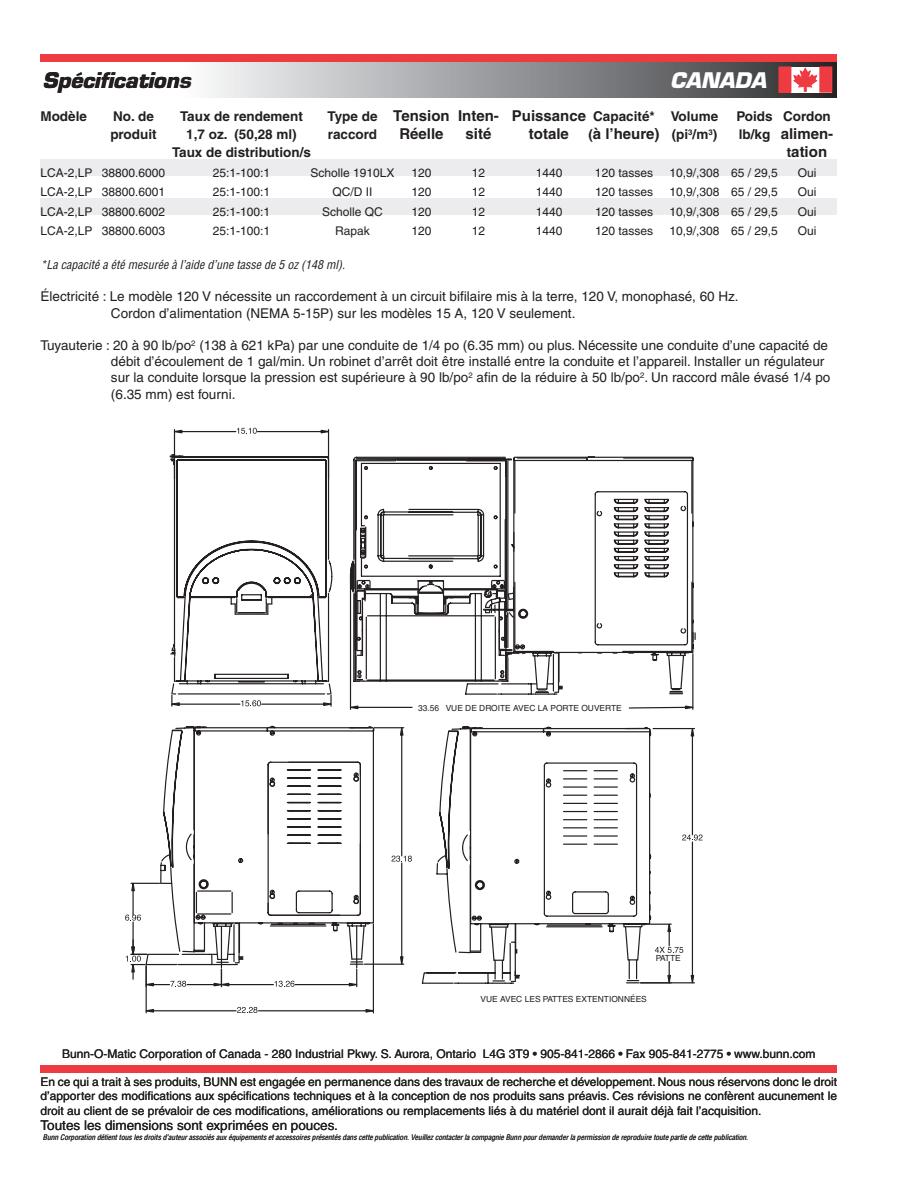
<style>
.page{position:relative;width:918px;height:1188px;background:#fff}
.page>*{position:absolute;margin:0;border:0;box-sizing:border-box;transform-origin:0 0}
.t1{font:italic 700 21px "Eurostile";color:#231f20}
.t2{font:italic 700 21px "Eurostile";color:#fff}
.t3{font:700 15px "Helvetica";color:#231f20}
.t4{font:13.5px/16.2px "Helvetica";color:#231f20}
.t5{font:700 13.5px "Helvetica";color:#231f20}
.t6{font:12px/14.4px "Helvetica";color:#231f20;text-align:justify}
.t7{font:italic condensed 12px "Helvetica";color:#231f20}
.t8{font:8.4px "Helvetica";color:#231f20}
.t9{font:italic condensed 7.5px "Helvetica";color:#231f20}
.s1{font-size:13.5px}
</style>
<div class="page">
<svg style="left:209px;top:62px;width:628px;height:35px;background:#97979a"></svg>
<div style="left:40px;top:54px;width:797px;height:8px;background:#ee3a41"></div>
<div style="left:40px;top:1066px;width:797px;height:7px;background:#ee3a41"></div>
<div style="left:779px;top:67px;width:53px;height:25px;background:#fff"></div>
<div style="left:779px;top:67px;width:12px;height:25px;border:1px solid #ee3a41"></div>
<div style="left:820px;top:67px;width:12px;height:25px;background:#ee3a41"></div>
<svg style="left:780px;top:68px;width:52px;height:24px"></svg>
<div style="left:41px;top:159px;width:796px;height:16px;background:#ececee"></div>
<div style="left:41px;top:198px;width:796px;height:16px;background:#ececee"></div>
<hr style="left:132px;top:891px;width:2px;height:24px;background:#231f20">
<svg style="left:130px;top:882px;width:15px;height:10px"></svg>
<hr style="left:373px;top:924px;width:1px;height:89px;background:#231f20">
<hr style="left:146px;top:966px;width:1px;height:47px;background:#231f20">
<hr style="left:259px;top:1010px;width:107px;height:1px;background:#231f20">
<hr style="left:154px;top:1010px;width:82px;height:1px;background:#231f20">
<svg style="left:365px;top:1008px;width:8px;height:5px"></svg>
<svg style="left:145px;top:1008px;width:10px;height:5px"></svg>
<svg style="left:237px;top:1007px;width:20px;height:6px"></svg>
<hr style="left:295px;top:984px;width:54px;height:1px;background:#231f20">
<hr style="left:229px;top:984px;width:44px;height:1px;background:#231f20">
<svg style="left:348px;top:984px;width:10px;height:3px"></svg>
<svg style="left:275px;top:981px;width:19px;height:6px"></svg>
<svg style="left:125px;top:915px;width:105px;height:72px"></svg>
<svg style="left:348px;top:705px;width:348px;height:279px"></svg>
<svg style="left:690px;top:721px;width:5px;height:16px"></svg>
<svg style="left:690px;top:974px;width:5px;height:10px"></svg>
<svg style="left:682px;top:835px;width:21px;height:6px"></svg>
<hr style="left:641px;top:982px;width:30px;height:1px;background:#231f20">
<svg style="left:667px;top:962px;width:5px;height:22px"></svg>
<svg style="left:651px;top:917px;width:32px;height:36px"></svg>
<hr style="left:328px;top:430px;width:1px;height:49px;background:#231f20">
<hr style="left:174px;top:430px;width:1px;height:49px;background:#231f20">
<hr style="left:258px;top:431px;width:63px;height:1px;background:#231f20">
<hr style="left:182px;top:431px;width:54px;height:1px;background:#231f20">
<svg style="left:320px;top:429px;width:10px;height:5px"></svg>
<svg style="left:173px;top:429px;width:10px;height:5px"></svg>
<svg style="left:237px;top:428px;width:20px;height:6px"></svg>
<svg style="left:145px;top:453px;width:220px;height:513px"></svg>
<svg style="left:147px;top:725px;width:228px;height:241px"></svg>
<svg style="left:267px;top:761px;width:95px;height:155px"></svg>
<svg style="left:234px;top:456px;width:462px;height:239px"></svg>
<svg style="left:353px;top:453px;width:342px;height:230px"></svg>
<svg style="left:356px;top:457px;width:338px;height:237px"></svg>
<svg style="left:349px;top:459px;width:344px;height:216px"></svg>
<svg style="left:421px;top:652px;width:230px;height:332px"></svg>
<svg style="left:469px;top:727px;width:182px;height:257px"></svg>
<h1 class="t1" style="left:42px;top:67px;width:150px">Spécifications</h1>
<h1 class="t2" style="left:670px;top:67px;width:98px">CANADA</h1>
<p class="t5" style="left:40px;top:108px;width:48px">Modèle</p>
<p class="t5" style="left:113px;top:108px;width:42px">No. de</p>
<p class="t5" style="left:180px;top:108px;width:124px">Taux de rendement</p>
<p class="t3" style="left:327px;top:107px;width:392px"><span class="s1">Type de</span> Tension Inten- Puissance <span class="s1">Capacité* Volume</span></p>
<p class="t5" style="left:736px;top:108px;width:96px">Poids Cordon</p>
<p class="t5" style="left:110px;top:126px;width:48px">produit</p>
<p class="t5" style="left:186px;top:126px;width:112px">1,7 oz. (50,28 ml)</p>
<p class="t5" style="left:328px;top:126px;width:51px">raccord</p>
<p class="t3" style="left:399px;top:125px;width:46px">Réelle</p>
<p class="t3" style="left:466px;top:125px;width:27px">sité</p>
<p class="t3" style="left:529px;top:125px;width:42px">totale</p>
<p class="t3" style="left:588px;top:125px;width:130px"><span class="s1">(</span>à l’heure) <span class="s1">(pi</span><sup>3</sup><span class="s1">/m</span><sup>3</sup><span class="s1">)</span></p>
<p class="t3" style="left:739px;top:125px;width:96px"><span class="s1">lb/kg</span> alimen-</p>
<p class="t5" style="left:172px;top:144px;width:140px">Taux de distribution/s</p>
<p class="t3" style="left:787px;top:143px;width:42px"><span class="s1">t</span>ation</p>
<p class="t6" style="left:40px;top:165px;width:126px">LCA-2,LP 38800.6000</p>
<p class="t6" style="left:213px;top:165px;width:59px">25:1-100:1</p>
<p class="t6" style="left:310px;top:165px;width:86px">Scholle 1910LX</p>
<p class="t6" style="left:412px;top:165px;width:22px">120</p>
<p class="t6" style="left:472px;top:165px;width:15px">12</p>
<p class="t6" style="left:536px;top:165px;width:28px">1440</p>
<p class="t6" style="left:595px;top:165px;width:60px">120 tasses</p>
<p class="t6" style="left:669px;top:165px;width:110px">10,9/,308 65 / 29,5</p>
<p class="t6" style="left:798px;top:165px;width:20px">Oui</p>
<p class="t6" style="left:41px;top:185px;width:126px">LCA-2,LP 38800.6001</p>
<p class="t6" style="left:213px;top:185px;width:59px">25:1-100:1</p>
<p class="t6" style="left:333px;top:185px;width:42px">QC/D II</p>
<p class="t6" style="left:412px;top:185px;width:22px">120</p>
<p class="t6" style="left:472px;top:185px;width:15px">12</p>
<p class="t6" style="left:536px;top:185px;width:28px">1440</p>
<p class="t6" style="left:595px;top:185px;width:60px">120 tasses</p>
<p class="t6" style="left:670px;top:185px;width:110px">10,9/,308 65 / 29,5</p>
<p class="t6" style="left:798px;top:185px;width:20px">Oui</p>
<p class="t6" style="left:41px;top:204px;width:126px">LCA-2,LP 38800.6002</p>
<p class="t6" style="left:213px;top:204px;width:59px">25:1-100:1</p>
<p class="t6" style="left:322px;top:204px;width:62px">Scholle QC</p>
<p class="t6" style="left:412px;top:204px;width:22px">120</p>
<p class="t6" style="left:472px;top:204px;width:15px">12</p>
<p class="t6" style="left:536px;top:204px;width:28px">1440</p>
<p class="t6" style="left:595px;top:204px;width:60px">120 tasses</p>
<p class="t6" style="left:670px;top:204px;width:110px">10,9/,308 65 / 29,5</p>
<p class="t6" style="left:798px;top:204px;width:20px">Oui</p>
<p class="t6" style="left:41px;top:224px;width:126px">LCA-2,LP 38800.6003</p>
<p class="t6" style="left:213px;top:224px;width:59px">25:1-100:1</p>
<p class="t6" style="left:335px;top:224px;width:36px">Rapak</p>
<p class="t6" style="left:412px;top:224px;width:22px">120</p>
<p class="t6" style="left:472px;top:224px;width:15px">12</p>
<p class="t6" style="left:536px;top:224px;width:28px">1440</p>
<p class="t6" style="left:595px;top:224px;width:60px">120 tasses</p>
<p class="t6" style="left:670px;top:224px;width:110px">10,9/,308 65 / 29,5</p>
<p class="t6" style="left:798px;top:224px;width:20px">Oui</p>
<p class="t7" style="left:41px;top:257px;width:306px">*La capacité a été mesurée à l’aide d’une tasse de 5 oz (148 ml).</p>
<p class="t4" style="left:111px;top:289px;width:629px;text-indent:-70px">Électricité : Le modèle 120 V nécessite un raccordement à un circuit bifilaire mis à la terre, 120 V, monophasé, 60 Hz.<br>Cordon d’alimentation (NEMA 5-15P) sur les modèles 15 A, 120 V seulement.</p>
<p class="t4" style="left:111px;top:337px;width:721px;text-indent:-71px">Tuyauterie : 20 à 90 lb/po<sup>2</sup> (138 à 621 kPa) par une conduite de 1/4 po (6.35 mm) ou plus. Nécessite une conduite d’une capacité de débit d’écoulement de 1 gal/min. Un robinet d’arrêt doit être installé entre la conduite et l’appareil. Installer un régulateur sur la conduite lorsque la pression est supérieure à 90 lb/po<sup>2</sup> afin de la réduire à 50 lb/po<sup>2</sup>. Un raccord mâle évasé 1/4 po (6.35 mm) est fourni.</p>
<p class="t8" style="left:418px;top:703px;width:205px">33.56 VUE DE DROITE AVEC LA PORTE OUVERTE</p>
<p class="t8" style="left:656px;top:953px;width:27px">PATTE</p>
<p class="t8" style="left:481px;top:994px;width:168px">VUE AVEC LES PATTES EXTENTIONNÉES</p>
<p class="t6" style="left:62px;top:1046px;width:755px">Bunn-O-Matic Corporation of Canada - 280 Industrial Pkwy. S. Aurora, Ontario L4G 3T9 • 905-841-2866 • Fax 905-841-2775 • www.bunn.com</p>
<p class="t6" style="left:40px;top:1075px;width:798px">En ce qui a trait à ses produits, BUNN est engagée en permanence dans des travaux de recherche et développement. Nous nous réservons donc le droit d’apporter des modifications aux spécifications techniques et à la conception de nos produits sans préavis. Ces révisions ne confèrent aucunement le droit au client de se prévaloir de ces modifications, améliorations ou remplacements liés à du matériel dont il aurait déjà fait l’acquisition.</p>
<p class="t4" style="left:41px;top:1117px;width:299px">Toutes les dimensions sont exprimées en pouces.</p>
<p class="t9" style="left:43px;top:1133px;width:707px">Bunn Corporation détient tous les droits d’auteur associés aux équipements et accessoires présentés dans cette publication. Veuillez contacter la compagnie Bunn pour demander la permission de reproduire toute partie de cette publication.</p>
</div>
